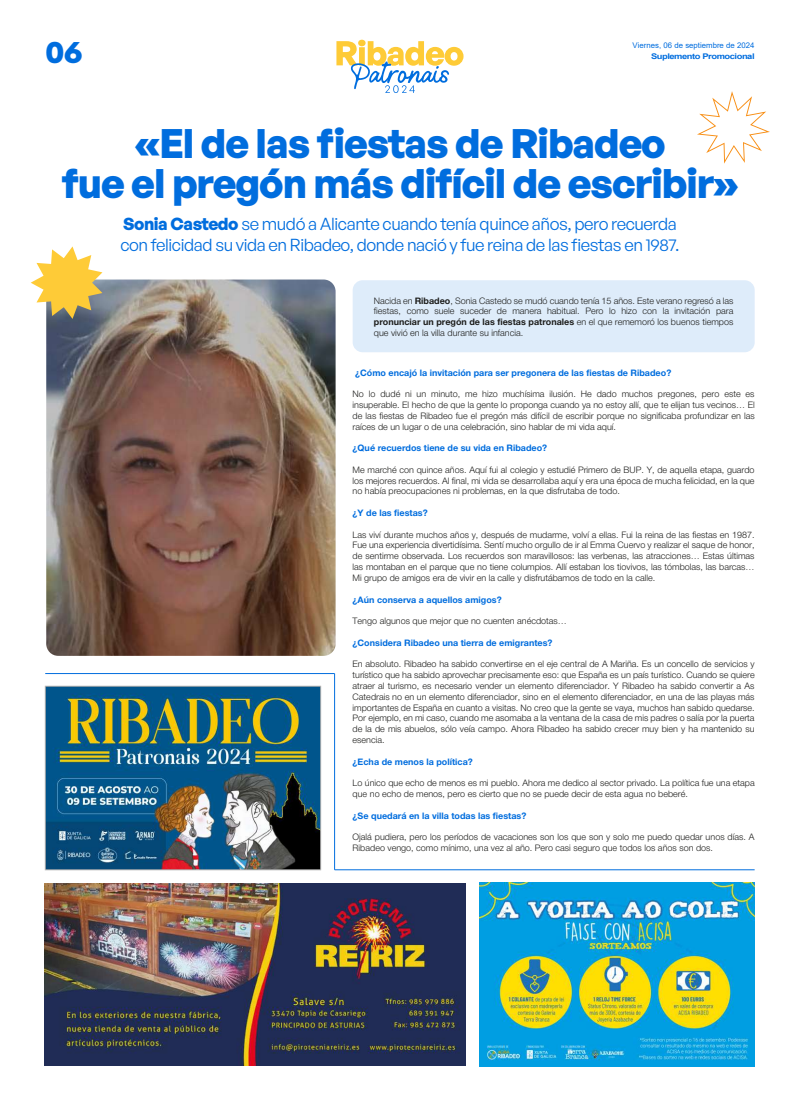
<style>
.page{position:relative;width:800px;height:1106px;background:#fff}
.page>*{position:absolute;margin:0;border:0;box-sizing:border-box;transform-origin:0 0}
.t1{font:700 40.3px/39.8px "General Sans";letter-spacing:-.025em;color:#006dde;text-align:center}
.t2{font:700 31px "General Sans";color:#006dde}
.t3{font:17px/20.4px "General Sans";letter-spacing:-.025em;color:#006dde}
.t4{font:300 9px/10.8px "Helvetica Neue";color:#1d1d1b;text-align:justify}
.t5{font:700 9px "Helvetica Neue";color:#006dde}
.t6{font:7.8px "Arial";color:#006dde}
.t7{font:700 7.8px "Arial";letter-spacing:-.05em;color:#006dde;scale:1.2 1}
.s1{font-weight:700}
</style>
<div class="page">
<svg style="left:336px;top:40px;width:127px;height:53px"></svg>
<div style="left:352px;top:280px;width:402px;height:72px;background:#deecfa;border-radius:10px"></div>
<hr style="left:45px;top:673px;width:289px;height:1px;background:#006dde">
<hr style="left:334px;top:673px;width:1px;height:196px;background:#006dde">
<img style="left:47px;top:688px;width:272px;height:179px">
<div style="left:45px;top:686px;width:276px;height:183px;border:1px solid #b0b0b0"></div>
<hr style="left:334px;top:869px;width:420px;height:1px;background:#006dde">
<img style="left:479px;top:882px;width:275px;height:183px">
<img style="left:45px;top:883px;width:420px;height:181px">
<img style="left:46px;top:279px;width:289px;height:376px">
<svg style="left:697px;top:91px;width:72px;height:73px"></svg>
<svg style="left:31px;top:246px;width:71px;height:73px"></svg>
<h2 class="t2" style="left:45px;top:31px;width:39px">06</h2>
<p class="t7" style="left:651px;top:51px;width:88px">Suplemento Promocional</p>
<p class="t6" style="left:632px;top:40px;width:123px">Viernes, 06 de septiembre de 2024</p>
<h1 class="t1" style="left:62px;top:123px;width:678px">«El de las fiestas de Ribadeo<br>fue el pregón más difícil de escribir»</h1>
<h3 class="t3" style="left:120px;top:213px;width:560px"><span class="s1">Sonia Castedo</span> se mudó a Alicante cuando tenía quince años, pero recuerda con felicidad su vida en Ribadeo, donde nació y fue reina de las fiestas en 1987.</h3>
<p class="t4" style="left:374px;top:294px;width:361px">Nacida en <span class="s1">Ribadeo</span>, Sonia Castedo se mudó cuando tenía 15 años. Este verano regresó a las fiestas, como suele suceder de manera habitual. Pero lo hizo con la invitación para <span class="s1">pronunciar un pregón de las fiestas patronales</span> en el que rememoró los buenos tiempos que vivió en la villa durante su infancia.</p>
<p class="t5" style="left:355px;top:365px;width:317px">¿Cómo encajó la invitación para ser pregonera de las fiestas de Ribadeo?</p>
<p class="t4" style="left:352px;top:388px;width:403px">No lo dudé ni un minuto, me hizo muchísima ilusión. He dado muchos pregones, pero este es insuperable. El hecho de que la gente lo proponga cuando ya no estoy allí, que te elijan tus vecinos… El de las fiestas de Ribadeo fue el pregón más difícil de escribir porque no significaba profundizar en las raíces de un lugar o de una celebración, sino hablar de mi vida aquí.</p>
<p class="t5" style="left:352px;top:441px;width:196px">¿Qué recuerdos tiene de su vida en Ribadeo?</p>
<p class="t4" style="left:352px;top:463px;width:403px">Me marché con quince años. Aquí fui al colegio y estudié Primero de BUP. Y, de aquella etapa, guardo los mejores recuerdos. Al final, mi vida se desarrollaba aquí y era una época de mucha felicidad, en la que no había preocupaciones ni problemas, en la que disfrutaba de todo.</p>
<p class="t5" style="left:352px;top:505px;width:76px">¿Y de las fiestas?</p>
<p class="t4" style="left:352px;top:528px;width:403px">Las viví durante muchos años y, después de mudarme, volví a ellas. Fui la reina de las fiestas en 1987.<br>Fue una experiencia divertidísima. Sentí mucho orgullo de ir al Emma Cuervo y realizar el saque de honor, de sentirme observada. Los recuerdos son maravillosos: las verbenas, las atracciones… Estas últimas las montaban en el parque que no tiene columpios. Allí estaban los tiovivos, las tómbolas, las barcas… Mi grupo de amigos era de vivir en la calle y disfrutábamos de todo en la calle.</p>
<p class="t5" style="left:352px;top:592px;width:150px">¿Aún conserva a aquellos amigos?</p>
<p class="t4" style="left:352px;top:614px;width:216px">Tengo algunos que mejor que no cuenten anécdotas…</p>
<p class="t5" style="left:352px;top:635px;width:201px">¿Considera Ribadeo una tierra de emigrantes?</p>
<p class="t4" style="left:352px;top:658px;width:403px">En absoluto. Ribadeo ha sabido convertirse en el eje central de A Mariña. Es un concello de servicios y turístico que ha sabido aprovechar precisamente eso: que España es un país turístico. Cuando se quiere atraer al turismo, es necesario vender un elemento diferenciador. Y Ribadeo ha sabido convertir a As Catedrais no en un elemento diferenciador, sino en el elemento diferenciador, en una de las playas más importantes de España en cuanto a visitas. No creo que la gente se vaya, muchos han sabido quedarse.<br>Por ejemplo, en mi caso, cuando me asomaba a la ventana de la casa de mis padres o salía por la puerta de la de mis abuelos, sólo veía campo. Ahora Ribadeo ha sabido crecer muy bien y ha mantenido su esencia.</p>
<p class="t5" style="left:352px;top:754px;width:122px">¿Echa de menos la política?</p>
<p class="t4" style="left:352px;top:776px;width:403px">Lo único que echo de menos es mi pueblo. Ahora me dedico al sector privado. La política fue una etapa que no echo de menos, pero es cierto que no se puede decir de esta agua no beberé.</p>
<p class="t5" style="left:352px;top:808px;width:175px">¿Se quedará en la villa todas las fiestas?</p>
<p class="t4" style="left:352px;top:830px;width:403px">Ojalá pudiera, pero los períodos de vacaciones son los que son y solo me puedo quedar unos días. A<br>Ribadeo vengo, como mínimo, una vez al año. Pero casi seguro que todos los años son dos.</p>
</div>
